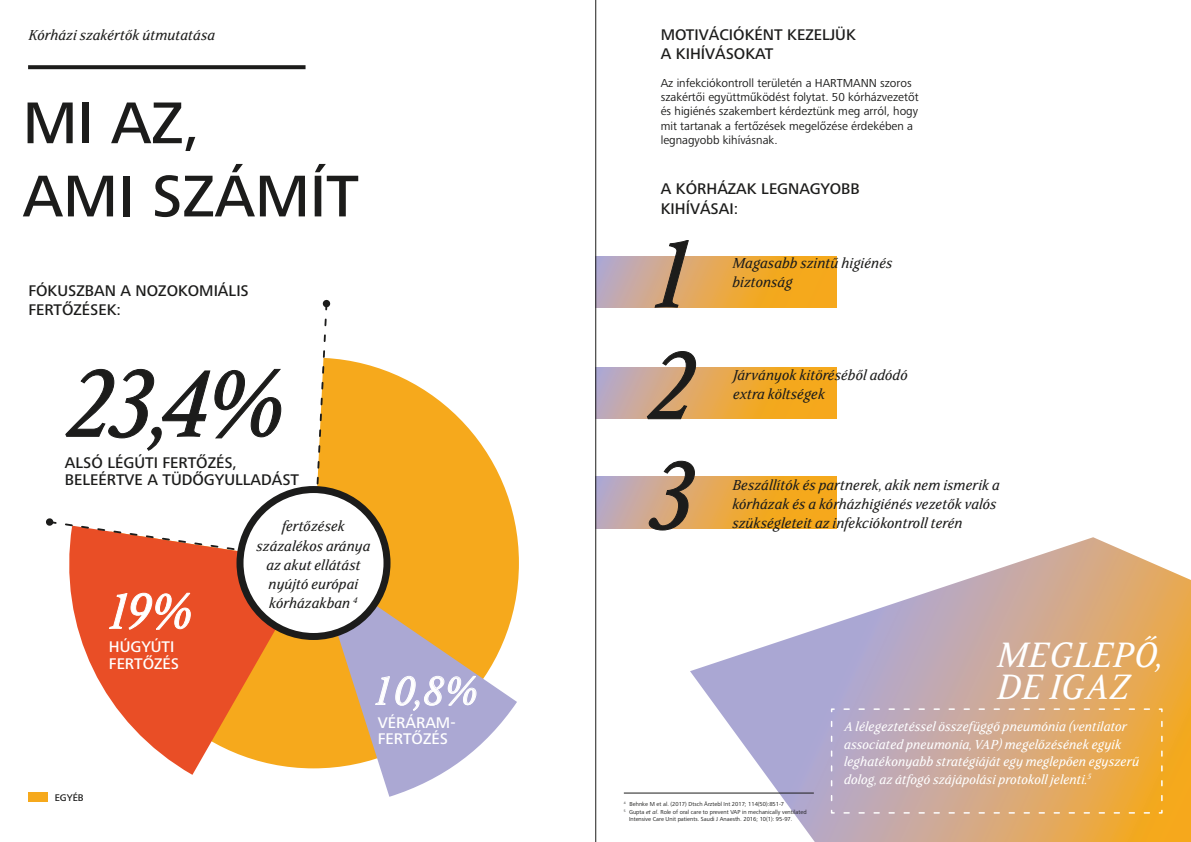
<style>
.page{position:relative;width:1191px;height:842px;background:#fff}
.page>*{position:absolute;margin:0;border:0;box-sizing:border-box;transform-origin:0 0}
.t1{font:italic 105px "FS Sally";color:#1c1c1b}
.t2{font:italic 104.6px "FS Sally";color:#1c1c1b}
.t3{font:500 61px/73.2px "Frutiger Next LTW1 G";color:#1c1c1b}
.t4{font:italic 55px "FS Sally";color:#fff}
.t5{font:italic 44px "FS Sally";color:#fff}
.t6{font:italic 39px/31.9px "FS Sally";color:#fff}
.t7{font:italic 16px/19.2px "FS Sally";color:#1c1c1b}
.t8{font:500 16px/19.2px "Frutiger Next LTW1 G";color:#1c1c1b}
.t9{font:500 16px/17px "Frutiger Next LTW1 G";color:#fff}
.t10{font:italic 14.5px/17.4px "FS Sally";color:#fff}
.t11{font:12px/14.4px "Frutiger Next LTW1 G";color:#1c1c1b}
.t12{font:500 10px "Frutiger Next LTW1 G";color:#1c1c1b}
.t13{font:6px "Frutiger Next LTW1 G";color:#1c1c1b}
.s1{font-family:"Frutiger Next";font-style:italic}
</style>
<div class="page">
<div style="left:108px;top:358px;width:411px;height:410px;background:#f6a91c;border-radius:50%"></div>
<svg style="left:596px;top:367px;width:240px;height:51px;background:#e2a852"></svg>
<svg style="left:596px;top:257px;width:240px;height:51px;background:#e1a855"></svg>
<svg style="left:596px;top:477px;width:240px;height:51px;background:#e2a852"></svg>
<svg style="left:655px;top:240px;width:33px;height:67px"></svg>
<svg style="left:647px;top:351px;width:49px;height:68px"></svg>
<svg style="left:649px;top:461px;width:45px;height:69px"></svg>
<svg style="left:690px;top:537px;width:501px;height:305px"></svg>
<svg style="left:830px;top:708px;width:333px;height:106px;background:#d4aa85"></svg>
<div style="left:28px;top:792px;width:20px;height:10px;background:#f6a91c"></div>
<svg style="left:28px;top:65px;width:277px;height:4px"></svg>
<svg style="left:69px;top:565px;width:245px;height:210px;fill:#e94e26"></svg>
<hr style="left:624px;top:793px;width:190px;height:1px;background:#1c1c1b">
<svg style="left:315px;top:564px;width:202px;height:233px"></svg>
<svg style="left:46px;top:300px;width:284px;height:265px"></svg>
<svg style="left:109px;top:593px;width:81px;height:36px;background:#ec6e4e"></svg>
<div style="left:240px;top:489px;width:147px;height:147px;background:#fff;border-radius:50%"></div>
<div style="left:236px;top:486px;width:154px;height:154px;border:7px solid #1c1c1b;border-radius:50%"></div>
<svg style="left:375px;top:676px;width:101px;height:35px;background:#b9b7da"></svg>
<hr style="left:595px;top:0;width:1px;height:842px;background:#1c1c1b">
<p class="t7" style="left:28px;top:24px;width:188px">Kórházi szakértők útmutatása</p>
<h3 class="t3" style="left:23px;top:88px;width:337px">MI AZ,<br>AMI SZÁMÍT</h3>
<p class="t8" style="left:28px;top:282px;width:222px">FÓKUSZBAN A NOZOKOMIÁLIS<br>FERTŐZÉSEK:</p>
<h2 class="t2" style="left:62px;top:335px;width:222px">23,4%</h2>
<p class="t8" style="left:65px;top:455px;width:235px;line-height:17px">ALSÓ LÉGÚTI FERTŐZÉS,<br>BELEÉRTVE A TÜDŐGYULLADÁST</p>
<h3 class="t4" style="left:103px;top:575px;width:89px">19%</h3>
<p class="t9" style="left:109px;top:638px;width:72px">HÚGYÚTI<br>FERTŐZÉS</p>
<p class="t12" style="left:55px;top:792px;width:30px">EGYÉB</p>
<p class="t7" style="left:256px;top:516px;width:115px;text-align:center">fertőzések százalékos aránya az akut ellátást nyújtó európai kórházakban <sup>4</sup></p>
<h3 class="t5" style="left:371px;top:662px;width:107px">10,8%</h3>
<p class="t9" style="left:378px;top:715px;width:79px;line-height:16px">VÉRÁRAM-<br>FERTŐZÉS</p>
<p class="t8" style="left:660px;top:25px;width:197px">MOTIVÁCIÓKÉNT KEZELJÜK<br>A KIHÍVÁSOKAT</p>
<p class="t11" style="left:660px;top:76px;width:259px">Az infekciókontroll területén a HARTMANN szoros szakértői együttműködést folytat. 50 kórházvezetőt és higiénés szakembert kérdeztünk meg arról, hogy mit tartanak a fertőzések megelőzése érdekében a legnagyobb kihívásnak.</p>
<p class="t8" style="left:660px;top:180px;width:201px">A KÓRHÁZAK LEGNAGYOBB<br>KIHÍVÁSAI:</p>
<h1 class="t1" style="left:643px;top:205px;width:53px">1</h1>
<h1 class="t1" style="left:643px;top:316px;width:53px">2</h1>
<h1 class="t1" style="left:643px;top:426px;width:53px">3</h1>
<p class="t7" style="left:732px;top:253px;width:162px">Magasabb szintű higiénés</p>
<p class="t7" style="left:732px;top:272px;width:62px">biztonság</p>
<p class="t7" style="left:732px;top:365px;width:176px">Járványok kitöréséből adódó</p>
<p class="t7" style="left:732px;top:384px;width:94px">extra költségek</p>
<p class="t7" style="left:732px;top:474px;width:269px">Beszállítók és partnerek, akik nem ismerik a kórházak és a kórházhigiénés vezetők valós</p>
<p class="t7" style="left:732px;top:513px;width:232px">szükségleteit az infekciókontroll terén</p>
<h3 class="t6" style="left:996px;top:637px;width:167px">MEGLEPŐ,<br>DE IGAZ</h3>
<p class="t10" style="left:843px;top:717px;width:297px">A lélegeztetéssel összefüggő pneumónia (ventilator associated pneumonia, VAP) megelőzésének egyik leghatékonyabb stratégiáját egy meglepően egyszerű dolog, az átfogó szájápolási protokoll jelenti.<sup>5</sup></p>
<p class="t13" style="left:624px;top:801px;width:162px"><sup>4</sup> Behnke M et al. (2017) Dtsch Ärztebl Int 2017; 114(50):851-7</p>
<p class="t13" style="left:624px;top:808px;width:184px"><sup>5</sup> Gupta <span class="s1">et al</span>. Role of oral care to prevent VAP in mechanically ventilated</p>
<p class="t13" style="left:629px;top:815px;width:165px">Intensive Care Unit patients. Saudi J Anaesth. 2016; 10(1): 95-97.</p>
</div>
